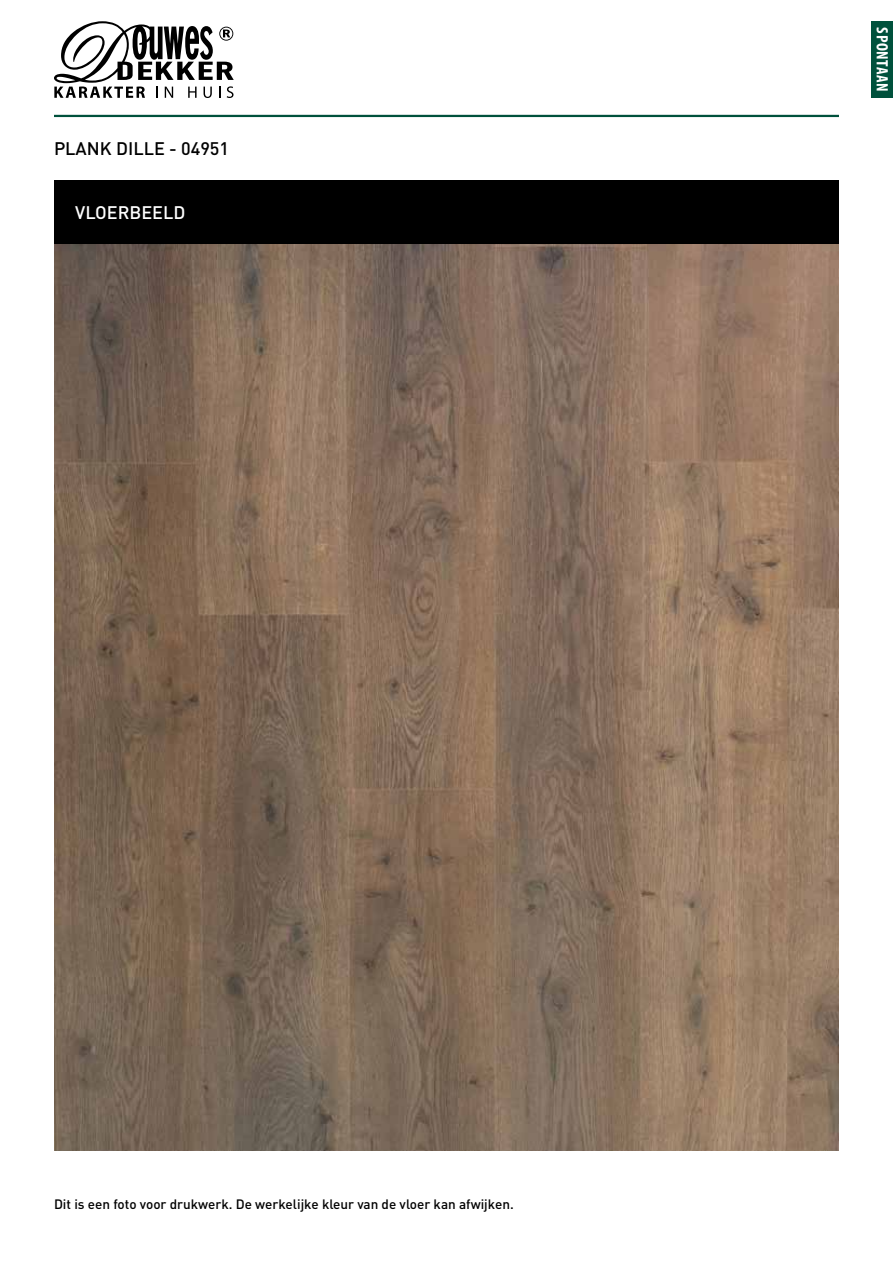
<style>
.page{position:relative;width:893px;height:1263px;background:#fff}
.page>*{position:absolute;margin:0;border:0;box-sizing:border-box;transform-origin:0 0}
.t1{font:500 18px "DIN";color:#000}
.t2{font:500 18px "DIN";color:#fff}
.t3{font:700 condensed 16.5px "Myriad Pro";letter-spacing:.04em;color:#fff}
.t4{font:500 13.5px "DIN";color:#000}
</style>
<div class="page">
<svg style="left:54px;top:21px;width:180px;height:77px"></svg>
<img style="left:54px;top:244px;width:785px;height:906px">
<div style="left:54px;top:180px;width:785px;height:64px;background:#000"></div>
<div style="left:872px;top:21px;width:21px;height:77px;background:#00513c"></div>
<hr style="left:54px;top:115px;width:785px;height:2px;background:#00513c">
<h1 class="t1" style="left:54px;top:138px;width:177px">PLANK DILLE - 04951</h1>
<h1 class="t2" style="left:75px;top:203px;width:112px">VLOERBEELD</h1>
<p class="t3" style="left:892px;top:27px;width:66px;rotate:90deg">SPONTAAN</p>
<p class="t4" style="left:54px;top:1199px;width:461px">Dit is een foto voor drukwerk. De werkelijke kleur van de vloer kan afwijken.</p>
</div>
